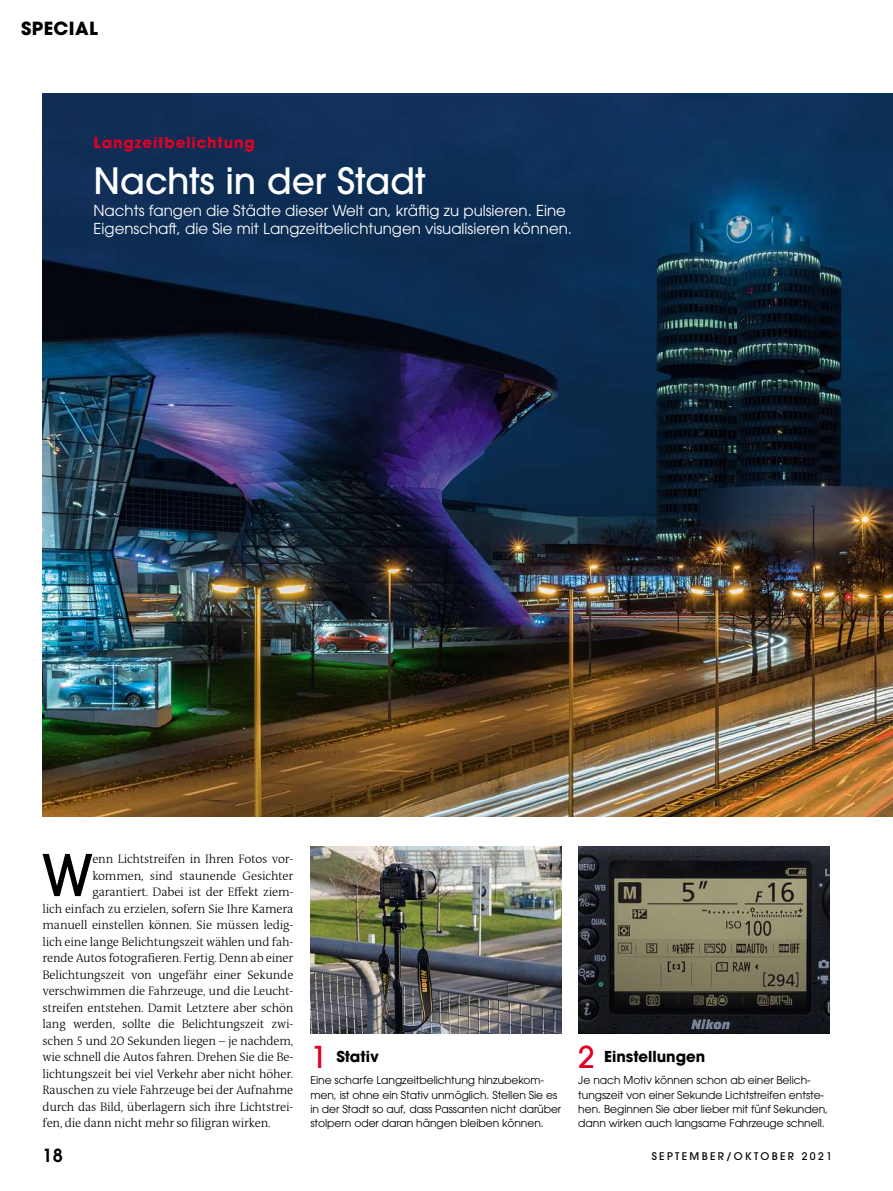
<style>
.page{position:relative;width:893px;height:1191px;background:#fff}
.page>*{position:absolute;margin:0;border:0;box-sizing:border-box;transform-origin:0 0}
.t1{font:500 57px "ITC Avant Garde Std";color:#000}
.t2{font:500 36px "ITC Avant Garde Std";color:#fff}
.t3{font:700 18px "ITC Avant Garde Std";letter-spacing:.02em;color:#000}
.t4{font:600 18px "ITC Avant Garde Std";color:#000}
.t5{font:15px/18px "ITC Avant Garde Std";color:#fff}
.t6{font:700 15px "ITC Avant Garde Std";color:#000}
.t7{font:700 15px "ITC Avant Garde Std";letter-spacing:.06em;color:#df0024}
.t8{font:300 12.3px "The Antiqua B LP3";letter-spacing:-.015em;color:#000}
.t9{font:10.8px/14.2px "ITC Avant Garde Std";letter-spacing:-.005em;color:#000}
.t10{font:500 10.5px "ITC Avant Garde Std";letter-spacing:.22em;color:#000}
.s1{font-weight:500;font-size:30px;color:#df0024}
</style>
<div class="page">
<img style="left:43px;top:94px;width:850px;height:722px">
<img style="left:310px;top:846px;width:251px;height:187px">
<img style="left:578px;top:846px;width:251px;height:187px">
<h3 class="t3" style="left:21px;top:18px;width:78px">SPECIAL</h3>
<p class="t7" style="left:94px;top:134px;width:163px">Langzeitbelichtung</p>
<h2 class="t2" style="left:94px;top:160px;width:333px">Nachts in der Stadt</h2>
<p class="t5" style="left:94px;top:202px;width:480px">Nachts fangen die Städte dieser Welt an, kräftig zu pulsieren. Eine<br>Eigenschaft, die Sie mit Langzeitbelichtungen visualisieren können.</p>
<h1 class="t1" style="left:42px;top:843px;width:53px">W</h1>
<p class="t8" style="left:92px;top:854px;width:203px">enn Lichtstreifen in Ihren Fotos vor-</p>
<p class="t8" style="left:92px;top:871px;width:203px">kommen, sind staunende Gesichter</p>
<p class="t8" style="left:92px;top:887px;width:203px">garantiert. Dabei ist der Effekt ziem-</p>
<p class="t8" style="left:43px;top:904px;width:252px">lich einfach zu erzielen, sofern Sie Ihre Kamera</p>
<p class="t8" style="left:43px;top:920px;width:252px">manuell einstellen können. Sie müssen ledig-</p>
<p class="t8" style="left:43px;top:937px;width:252px">lich eine lange Belichtungszeit wählen und fah-</p>
<p class="t8" style="left:43px;top:953px;width:252px">rende Autos fotografieren. Fertig. Denn ab einer</p>
<p class="t8" style="left:43px;top:970px;width:252px">Belichtungszeit von ungefähr einer Sekunde</p>
<p class="t8" style="left:43px;top:986px;width:252px">verschwimmen die Fahrzeuge, und die Leucht-</p>
<p class="t8" style="left:43px;top:1003px;width:252px">streifen entstehen. Damit Letztere aber schön</p>
<p class="t8" style="left:43px;top:1019px;width:252px">lang werden, sollte die Belichtungszeit zwi-</p>
<p class="t8" style="left:43px;top:1036px;width:252px">schen 5 und 20 Sekunden liegen – je nachdem,</p>
<p class="t8" style="left:43px;top:1052px;width:252px">wie schnell die Autos fahren. Drehen Sie die Be-</p>
<p class="t8" style="left:43px;top:1069px;width:252px">lichtungszeit bei viel Verkehr aber nicht höher.</p>
<p class="t8" style="left:43px;top:1085px;width:252px">Rauschen zu viele Fahrzeuge bei der Aufnahme</p>
<p class="t8" style="left:43px;top:1102px;width:252px">durch das Bild, überlagern sich ihre Lichtstrei-</p>
<p class="t8" style="left:43px;top:1118px;width:230px">fen, die dann nicht mehr so filigran wirken.</p>
<p class="t6" style="left:310px;top:1047px;width:70px"><span class="s1">1</span> Stativ</p>
<p class="t9" style="left:310px;top:1073px;width:252px">Eine scharfe Langzeitbelichtung hinzubekom&shy;men, ist ohne ein Stativ unmöglich. Stellen Sie es in der Stadt so auf, dass Passanten nicht darüber stolpern oder daran hängen bleiben können.</p>
<p class="t6" style="left:578px;top:1047px;width:128px"><span class="s1">2</span> Einstellungen</p>
<p class="t9" style="left:578px;top:1073px;width:251px">Je nach Motiv können schon ab einer Belich&shy;tungszeit von einer Sekunde Lichtstreifen entste&shy;hen. Beginnen Sie aber lieber mit fünf Sekunden, dann wirken auch langsame Fahrzeuge schnell.</p>
<h3 class="t4" style="left:43px;top:1145px;width:22px">18</h3>
<p class="t10" style="left:652px;top:1150px;width:182px">SEPTEMBER/OKTOBER 2021</p>
</div>
